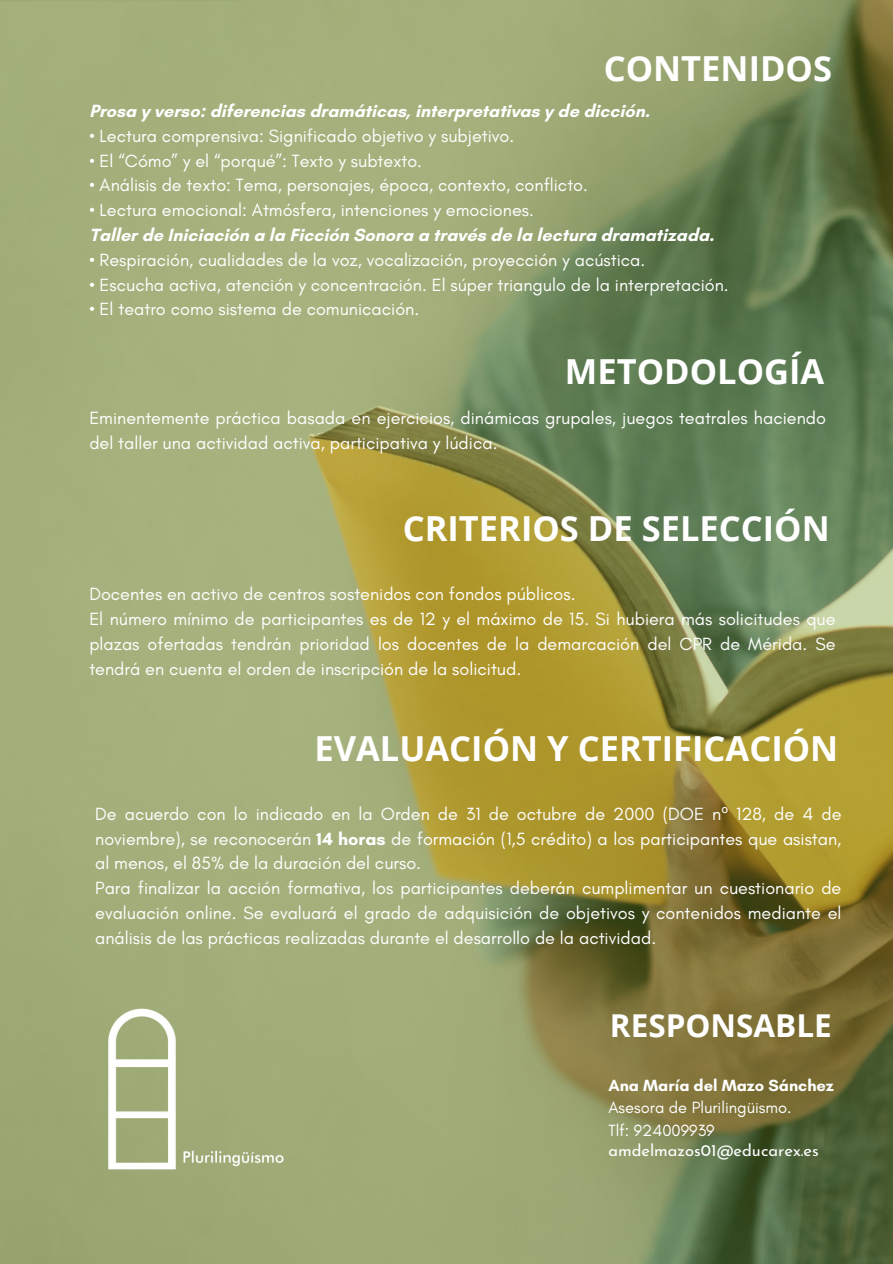
<style>
.page{position:relative;width:893px;height:1264px;background:#fff}
.page>*{position:absolute;margin:0;border:0;box-sizing:border-box;transform-origin:0 0}
.t1{font:700 34.5px "Open Sans";color:#fff}
.t2{font:700 31.5px "Open Sans";color:#fff}
.t3{font:18px/24.8px "Glacial Indifference";color:#fff;text-align:justify}
.t4{font:700 18px "Glacial Indifference";color:#fff}
.t5{font:16.5px "Glacial Indifference";color:#fff}
.t6{font:16.5px "Josefin Sans";color:#fff}
.t7{font:700 16.5px "Glacial Indifference";color:#fff}
.s1{font-family:"Noto Sans"}
.s2{font-weight:700}
</style>
<div class="page">
<img style="left:0;top:0;width:892px;height:1263px">
<img style="left:95px;top:876px;width:208px;height:300px">
<p class="t1" style="left:603px;top:44px;width:230px">CONTENIDOS</p>
<p class="t4" style="left:89px;top:100px;width:562px">Prosa y verso: diferencias dramáticas, interpretativas y de dicción.</p>
<p class="t3" style="left:89px;top:123px;width:426px">• Lectura comprensiva: Significado objetivo y subjetivo.</p>
<p class="t3" style="left:89px;top:148px;width:334px">• El “Cómo” y el “porqué”: Texto y subtexto.</p>
<p class="t3" style="left:89px;top:173px;width:500px">• Análisis de texto: Tema, personajes, época, contexto, conflicto.</p>
<p class="t3" style="left:89px;top:197px;width:446px">• Lectura emocional: Atmósfera, intenciones y emociones.</p>
<p class="t4" style="left:89px;top:224px;width:626px">Taller de Iniciación a la Ficción Sonora a través de la lectura dramatizada.</p>
<p class="t3" style="left:89px;top:247px;width:557px">• Respiración, cualidades de la voz, vocalización, proyección y acústica.</p>
<p class="t3" style="left:89px;top:272px;width:641px">• Escucha activa, atención y concentración. El súper triangulo de la interpretación.</p>
<p class="t3" style="left:89px;top:296px;width:331px">• El teatro como sistema de comunicación.</p>
<p class="t1" style="left:565px;top:347px;width:261px">METODOLOGÍA</p>
<p class="t3" style="left:89px;top:406px;width:738px">Eminentemente práctica basada en ejercicios, dinámicas grupales, juegos teatrales haciendo del taller una actividad activa, participativa y lúdica.</p>
<p class="t1" style="left:402px;top:504px;width:428px">CRITERIOS DE SELECCIÓN</p>
<p class="t3" style="left:89px;top:581px;width:487px">Docentes en activo de centros sostenidos con fondos públicos.</p>
<p class="t3" style="left:89px;top:606px;width:747px">El número mínimo de participantes es de 12 y el máximo de 15. Si hubiera más solicitudes que plazas ofertadas tendrán prioridad los docentes de la demarcación del CPR de Mérida. Se tendrá en cuenta el orden de inscripción de la solicitud.</p>
<p class="t1" style="left:314px;top:724px;width:525px">EVALUACIÓN Y CERTIFICACIÓN</p>
<p class="t3" style="left:95px;top:801px;width:747px">De acuerdo con lo indicado en la Orden de 31 de octubre de 2000 (DOE n<span class="s1">º</span> 128, de 4 de noviembre), se reconocerán <span class="s2">14 horas</span> de formación (1,5 crédito) a los participantes que asistan, al menos, el 85% de la duración del curso.</p>
<p class="t3" style="left:95px;top:875px;width:747px">Para finalizar la acción formativa, los participantes deberán cumplimentar un cuestionario de evaluación online. Se evaluará el grado de adquisición de objetivos y contenidos mediante el análisis de las prácticas realizadas durante el desarrollo de la actividad.</p>
<p class="t2" style="left:610px;top:1003px;width:223px">RESPONSABLE</p>
<p class="t7" style="left:608px;top:1074px;width:227px">Ana María del Mazo Sánchez</p>
<p class="t5" style="left:608px;top:1097px;width:185px">Asesora de Plurilingüismo.</p>
<p class="t5" style="left:608px;top:1119px;width:108px">Tlf: 924009939</p>
<p class="t6" style="left:608px;top:1143px;width:212px">amdelmazos01@educarex.es</p>
</div>
